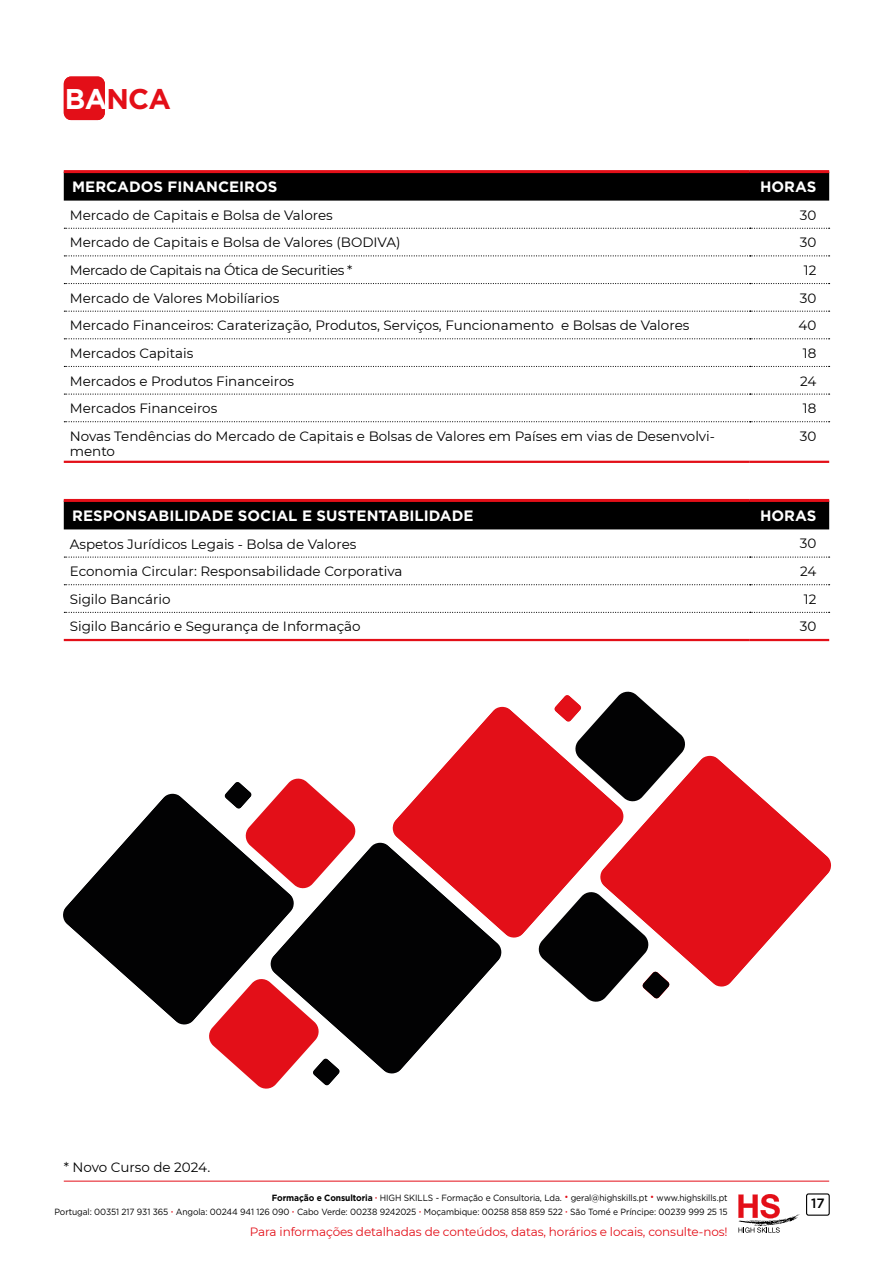
<style>
.page{position:relative;width:893px;height:1263px;background:#fff}
.page>*{position:absolute;margin:0;border:0;box-sizing:border-box;transform-origin:0 0}
.t1{font:700 28.5px "Gotham";letter-spacing:-.025em;color:#e30f18}
.t2{font:700 15px "Gotham";color:#fff}
.t3{font:13.5px/15px "Montserrat";color:#000}
.t4{font:13.5px "Montserrat";letter-spacing:-.025em;color:#000}
.t5{font:500 13.5px "Gotham";color:#000}
.t6{font:12px "Montserrat";letter-spacing:-.01em;color:#e30f18}
.t7{font:9px/13.5px "Gotham";letter-spacing:-.01em;color:#000;text-align:right;scale:.94 1}
.s1{color:#fff}
.s2{font-weight:700}
.s3{font-size:6px;color:#e30f18}
.s4{color:#e30f18}
</style>
<div class="page">
<svg style="left:738px;top:1194px;width:62px;height:39px"></svg>
<hr style="left:64px;top:1181px;width:765px;height:1px;background:#e30f18">
<div style="left:806px;top:1193px;width:24px;height:23px;border:1px solid #000;border-radius:2px"></div>
<svg style="left:64px;top:173px;width:765px;height:28px;background:#040303"></svg>
<svg style="left:64px;top:255px;width:766px;height:1px"></svg>
<svg style="left:64px;top:311px;width:766px;height:1px"></svg>
<svg style="left:64px;top:338px;width:766px;height:1px"></svg>
<svg style="left:64px;top:366px;width:766px;height:1px"></svg>
<svg style="left:64px;top:393px;width:766px;height:2px"></svg>
<svg style="left:64px;top:228px;width:766px;height:1px"></svg>
<svg style="left:64px;top:283px;width:766px;height:1px"></svg>
<svg style="left:64px;top:421px;width:766px;height:1px"></svg>
<hr style="left:64px;top:461px;width:686px;height:2px;background:#e30f18">
<hr style="left:750px;top:461px;width:79px;height:2px;background:#e30f18">
<hr style="left:64px;top:170px;width:686px;height:3px;background:#e30f18">
<hr style="left:750px;top:170px;width:79px;height:3px;background:#e30f18">
<div style="left:64px;top:502px;width:765px;height:27px;background:#000"></div>
<svg style="left:64px;top:584px;width:766px;height:1px"></svg>
<svg style="left:64px;top:556px;width:766px;height:2px"></svg>
<hr style="left:64px;top:639px;width:686px;height:2px;background:#e30f18">
<hr style="left:750px;top:639px;width:79px;height:2px;background:#e30f18">
<svg style="left:64px;top:612px;width:766px;height:1px"></svg>
<hr style="left:64px;top:499px;width:686px;height:3px;background:#e30f18">
<hr style="left:750px;top:499px;width:79px;height:3px;background:#e30f18">
<div style="left:64px;top:77px;width:41px;height:43px;background:#e30f18;border-radius:7px"></div>
<svg style="left:209px;top:1025px;width:130px;height:64px"></svg>
<svg style="left:270px;top:843px;width:231px;height:230px;fill:#020203"></svg>
<svg style="left:225px;top:778px;width:132px;height:112px"></svg>
<svg style="left:63px;top:794px;width:231px;height:231px;fill:#020203"></svg>
<svg style="left:538px;top:938px;width:131px;height:64px"></svg>
<svg style="left:600px;top:756px;width:231px;height:231px;fill:#e30f18"></svg>
<svg style="left:555px;top:691px;width:131px;height:112px"></svg>
<svg style="left:393px;top:707px;width:231px;height:231px;fill:#e30f18"></svg>
<h1 class="t1" style="left:65px;top:80px;width:108px"><span class="s1">BA</span>NCA</h1>
<p class="t2" style="left:72px;top:177px;width:207px">MERCADOS FINANCEIROS</p>
<p class="t2" style="left:760px;top:177px;width:58px">HORAS</p>
<p class="t3" style="left:70px;top:207px;width:265px">Mercado de Capitais e Bolsa de Valores</p>
<p class="t3" style="left:800px;top:207px;width:18px">30</p>
<p class="t3" style="left:70px;top:235px;width:332px">Mercado de Capitais e Bolsa de Valores (BODIVA)</p>
<p class="t3" style="left:800px;top:235px;width:18px">30</p>
<p class="t4" style="left:70px;top:261px;width:284px">Mercado de Capitais na Ótica de Securities *</p>
<p class="t3" style="left:804px;top:262px;width:14px">12</p>
<p class="t3" style="left:70px;top:290px;width:211px">Mercado de Valores Mobilíarios</p>
<p class="t3" style="left:800px;top:290px;width:18px">30</p>
<p class="t3" style="left:70px;top:317px;width:621px">Mercado Financeiros: Caraterização, Produtos, Serviços, Funcionamento e Bolsas de Valores</p>
<p class="t3" style="left:799px;top:317px;width:19px">40</p>
<p class="t3" style="left:70px;top:345px;width:125px">Mercados Capitais</p>
<p class="t3" style="left:803px;top:345px;width:15px">18</p>
<p class="t3" style="left:70px;top:373px;width:226px">Mercados e Produtos Financeiros</p>
<p class="t3" style="left:800px;top:373px;width:18px">24</p>
<p class="t3" style="left:70px;top:400px;width:149px">Mercados Financeiros</p>
<p class="t3" style="left:803px;top:400px;width:15px">18</p>
<p class="t3" style="left:70px;top:428px;width:647px">Novas Tendências do Mercado de Capitais e Bolsas de Valores em Países em vias de Desenvolvi&shy;mento</p>
<p class="t3" style="left:800px;top:428px;width:18px">30</p>
<p class="t2" style="left:72px;top:506px;width:403px">RESPONSABILIDADE SOCIAL E SUSTENTABILIDADE</p>
<p class="t2" style="left:760px;top:506px;width:58px">HORAS</p>
<p class="t3" style="left:70px;top:536px;width:288px">Aspetos Jurídicos Legais - Bolsa de Valores</p>
<p class="t3" style="left:800px;top:536px;width:18px">30</p>
<p class="t3" style="left:70px;top:563px;width:334px">Economia Circular: Responsabilidade Corporativa</p>
<p class="t3" style="left:800px;top:563px;width:18px">24</p>
<p class="t3" style="left:70px;top:591px;width:102px">Sigilo Bancário</p>
<p class="t3" style="left:804px;top:591px;width:14px">12</p>
<p class="t3" style="left:70px;top:619px;width:292px">Sigilo Bancário e Segurança de Informação</p>
<p class="t3" style="left:800px;top:619px;width:18px">30</p>
<p class="t3" style="left:64px;top:1159px;width:148px">* Novo Curso de 2024.</p>
<p class="t7" style="left:54px;top:1191px;width:718px"><span class="s2">Formação e Consultoria</span> <span class="s3">•</span> HIGH SKILLS - Formação e Consultoria, Lda. <span class="s4">•</span> geral@highskills.pt <span class="s4">•</span> www.highskills.pt<br>Portugal: 00351 217 931 365 <span class="s3">•</span> Angola: 00244 941 126 090 <span class="s3">•</span> Cabo Verde: 00238 9242025 <span class="s3">•</span> Moçambique: 00258 858 859 522 <span class="s3">•</span> São Tomé e Príncipe: 00239 999 25 15</p>
<p class="t6" style="left:250px;top:1224px;width:479px">Para informações detalhadas de conteúdos, datas, horários e locais, consulte-nos!</p>
<p class="t5" style="left:811px;top:1194px;width:15px">17</p>
</div>
